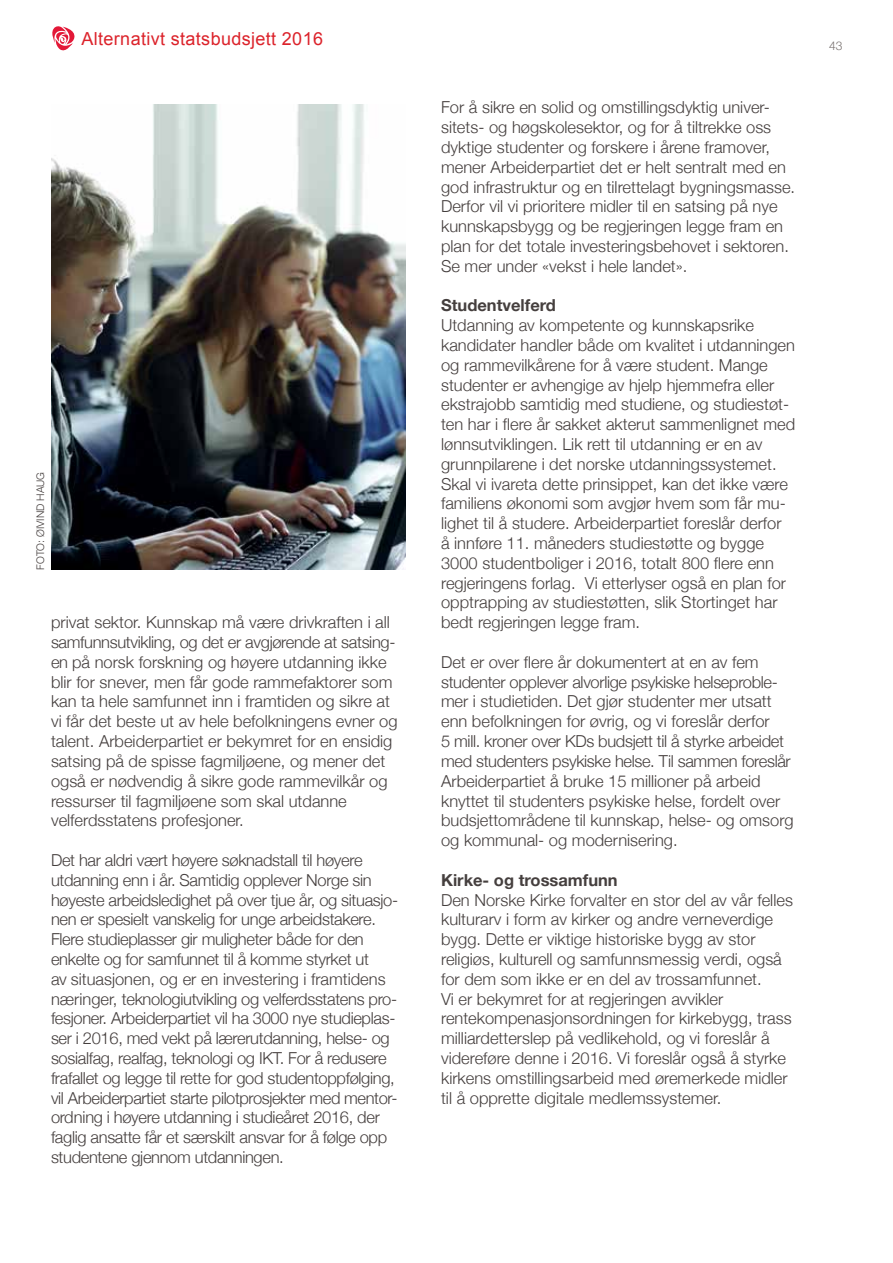
<style>
.page{position:relative;width:893px;height:1263px;background:#fff}
.page>*{position:absolute;margin:0;border:0;box-sizing:border-box;transform-origin:0 0}
.t1{font:19.2px "Myriad Pro";color:#e31837}
.t2{font:18px "Arial";letter-spacing:.02em;color:#dc232b}
.t3{font:300 16.5px/19.8px "Helvetica Neue";color:#453f3e}
.t4{font:300 16.5px/19.8px "Helvetica Neue";letter-spacing:-.02em;color:#453f3e}
.t5{font:700 16.5px "Helvetica Neue";color:#453f3e}
.t6{font:300 12px "Helvetica Neue";color:#756e6c}
.t7{font:300 10.5px "Helvetica Neue";color:#453f3e}
</style>
<div class="page">
<svg style="left:52px;top:26px;width:23px;height:25px"></svg>
<img style="left:51px;top:105px;width:354px;height:465px">
<p class="t1" style="left:82px;top:27px;width:150px">Arbeiderpartiet.no</p>
<p class="t6" style="left:829px;top:39px;width:15px">43</p>
<p class="t2" style="left:81px;top:27px;width:243px">Alternativt statsbudsjett 2016</p>
<p class="t7" style="left:34px;top:570px;width:100px;rotate:-90deg">FOTO: ØIVIND HAUG</p>
<p class="t3" style="left:51px;top:612px;width:348px">privat sektor. Kunnskap må være drivkraften i all samfunnsutvikling, og det er avgjørende at satsing&shy;en på norsk forskning og høyere utdanning ikke blir for snever, men får gode rammefaktorer som kan ta hele samfunnet inn i framtiden og sikre at vi får det beste ut av hele befolkningens evner og talent. Arbeiderpartiet er bekymret for en ensidig satsing på de spisse fagmiljøene, og mener det også er nødvendig å sikre gode rammevilkår og ressurser til fagmiljøene som skal utdanne velferdsstatens profesjoner.</p>
<p class="t4" style="left:51px;top:850px;width:349px">Det har aldri vært høyere søknadstall til høyere utdanning enn i år. Samtidig opplever Norge sin høyeste arbeidsledighet på over tjue år, og situasjo&shy;nen er spesielt vanskelig for unge arbeidstakere.<br>Flere studieplasser gir muligheter både for den enkelte og for samfunnet til å komme styrket ut<br>av situasjonen, og er en investering i framtidens næringer, teknologiutvikling og velferdsstatens pro&shy;fesjoner. Arbeiderpartiet vil ha 3000 nye studieplas&shy;ser i 2016, med vekt på lærerutdanning, helse- og sosialfag, realfag, teknologi og IKT. For å redusere frafallet og legge til rette for god studentoppfølging, vil Arbeiderpartiet starte pilotprosjekter med mentor&shy;ordning i høyere utdanning i studieåret 2016, der faglig ansatte får et særskilt ansvar for å følge opp studentene gjennom utdanningen.</p>
<p class="t3" style="left:441px;top:97px;width:356px">For å sikre en solid og omstillingsdyktig univer&shy;sitets- og høgskolesektor, og for å tiltrekke oss dyktige studenter og forskere i årene framover, mener Arbeiderpartiet det er helt sentralt med en god infrastruktur og en tilrettelagt bygningsmasse.<br>Derfor vil vi prioritere midler til en satsing på nye kunnskapsbygg og be regjeringen legge fram en plan for det totale investeringsbehovet i sektoren.<br>Se mer under «vekst i hele landet».</p>
<p class="t5" style="left:441px;top:295px;width:116px">Studentvelferd</p>
<p class="t3" style="left:441px;top:315px;width:356px">Utdanning av kompetente og kunnskapsrike kandidater handler både om kvalitet i utdanningen og rammevilkårene for å være student. Mange studenter er avhengige av hjelp hjemmefra eller ekstrajobb samtidig med studiene, og studiestøt&shy;ten har i flere år sakket akterut sammenlignet med lønnsutviklingen. Lik rett til utdanning er en av grunnpilarene i det norske utdanningssystemet.<br>Skal vi ivareta dette prinsippet, kan det ikke være familiens økonomi som avgjør hvem som får mu&shy;lighet til å studere. Arbeiderpartiet foreslår derfor<br>å innføre 11. måneders studiestøtte og bygge 3000 studentboliger i 2016, totalt 800 flere enn regjeringens forlag. Vi etterlyser også en plan for opptrapping av studiestøtten, slik Stortinget har bedt regjeringen legge fram.</p>
<p class="t3" style="left:441px;top:652px;width:354px">Det er over flere år dokumentert at en av fem studenter opplever alvorlige psykiske helseproble&shy;mer i studietiden. Det gjør studenter mer utsatt enn befolkningen for øvrig, og vi foreslår derfor<br>5 mill. kroner over KDs budsjett til å styrke arbeidet med studenters psykiske helse. Til sammen foreslår Arbeiderpartiet å bruke 15 millioner på arbeid knyttet til studenters psykiske helse, fordelt over budsjettområdene til kunnskap, helse- og omsorg og kommunal- og modernisering.</p>
<p class="t5" style="left:441px;top:870px;width:178px">Kirke- og trossamfunn</p>
<p class="t3" style="left:441px;top:889px;width:353px">Den Norske Kirke forvalter en stor del av vår felles kulturarv i form av kirker og andre verneverdige bygg. Dette er viktige historiske bygg av stor religiøs, kulturell og samfunnsmessig verdi, også for dem som ikke er en del av trossamfunnet.<br>Vi er bekymret for at regjeringen avvikler rentekompenasjonsordningen for kirkebygg, trass milliardetterslep på vedlikehold, og vi foreslår å videreføre denne i 2016. Vi foreslår også å styrke kirkens omstillingsarbeid med øremerkede midler til å opprette digitale medlemssystemer.</p>
</div>
